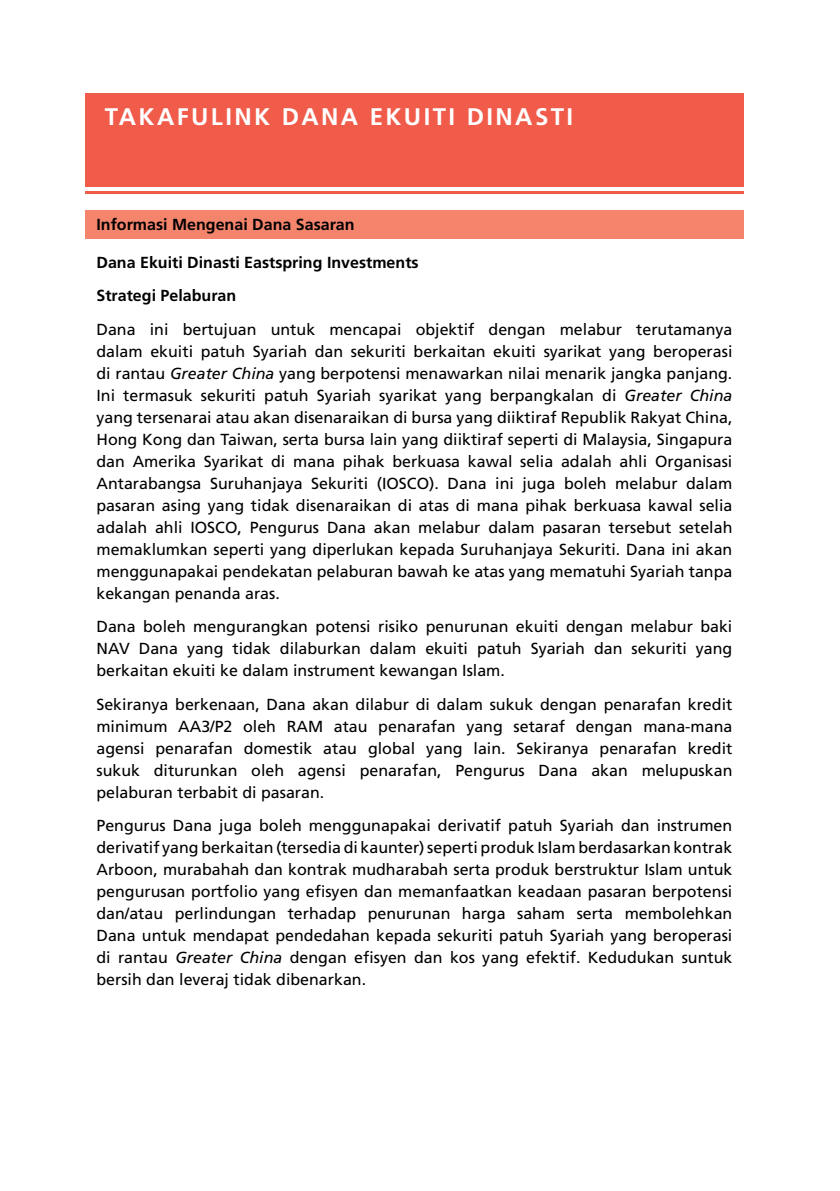
<style>
.page{position:relative;width:840px;height:1191px;background:#fff}
.page>*{position:absolute;margin:0;border:0;box-sizing:border-box;transform-origin:0 0}
.t1{font:700 24px "Frutiger";letter-spacing:.1em;color:#fff}
.t2{font:16px/22px "Frutiger";color:#000;text-align:justify}
.t3{font:700 16px/33.4px "Frutiger";color:#000}
.s1{font-style:italic}
</style>
<div class="page">
<div style="left:85px;top:93px;width:658px;height:94px;background:#f15b4a"></div>
<hr style="left:85px;top:191px;width:658px;height:3px;background:#f15b4a">
<div style="left:85px;top:211px;width:658px;height:28px;background:#f5846d"></div>
<h1 class="t1" style="left:105px;top:103px;width:469px">TAKAFULINK DANA EKUITI DINASTI</h1>
<p class="t3" style="left:96px;top:208px;width:259px">Informasi Mengenai Dana Sasaran</p>
<p class="t3" style="left:96px;top:246px;width:323px">Dana Ekuiti Dinasti Eastspring Investments<br>Strategi Pelaburan</p>
<p class="t2" style="left:96px;top:318px;width:637px">Dana ini bertujuan untuk mencapai objektif dengan melabur terutamanya dalam ekuiti patuh Syariah dan sekuriti berkaitan ekuiti syarikat yang beroperasi di rantau <span class="s1">Greater China</span> yang berpotensi menawarkan nilai menarik jangka panjang.<br>Ini termasuk sekuriti patuh Syariah syarikat yang berpangkalan di <span class="s1">Greater China </span>yang tersenarai atau akan disenaraikan di bursa yang diiktiraf Republik Rakyat China, Hong Kong dan Taiwan, serta bursa lain yang diiktiraf seperti di Malaysia, Singapura dan Amerika Syarikat di mana pihak berkuasa kawal selia adalah ahli Organisasi Antarabangsa Suruhanjaya Sekuriti (IOSCO). Dana ini juga boleh melabur dalam pasaran asing yang tidak disenaraikan di atas di mana pihak berkuasa kawal selia adalah ahli IOSCO, Pengurus Dana akan melabur dalam pasaran tersebut setelah memaklumkan seperti yang diperlukan kepada Suruhanjaya Sekuriti. Dana ini akan menggunapakai pendekatan pelaburan bawah ke atas yang mematuhi Syariah tanpa kekangan penanda aras.</p>
<p class="t2" style="left:96px;top:616px;width:637px">Dana boleh mengurangkan potensi risiko penurunan ekuiti dengan melabur baki NAV Dana yang tidak dilaburkan dalam ekuiti patuh Syariah dan sekuriti yang berkaitan ekuiti ke dalam instrument kewangan Islam.</p>
<p class="t2" style="left:96px;top:693px;width:637px">Sekiranya berkenaan, Dana akan dilabur di dalam sukuk dengan penarafan kredit minimum AA3/P2 oleh RAM atau penarafan yang setaraf dengan mana-mana agensi penarafan domestik atau global yang lain. Sekiranya penarafan kredit sukuk diturunkan oleh agensi penarafan, Pengurus Dana akan melupuskan pelaburan terbabit di pasaran.</p>
<p class="t2" style="left:96px;top:814px;width:637px">Pengurus Dana juga boleh menggunapakai derivatif patuh Syariah dan instrumen derivatif yang berkaitan (tersedia di kaunter) seperti produk Islam berdasarkan kontrak Arboon, murabahah dan kontrak mudharabah serta produk berstruktur Islam untuk pengurusan portfolio yang efisyen dan memanfaatkan keadaan pasaran berpotensi dan/atau perlindungan terhadap penurunan harga saham serta membolehkan Dana untuk mendapat pendedahan kepada sekuriti patuh Syariah yang beroperasi di rantau <span class="s1">Greater China</span> dengan efisyen dan kos yang efektif. Kedudukan suntuk bersih dan leveraj tidak dibenarkan.</p>
</div>
